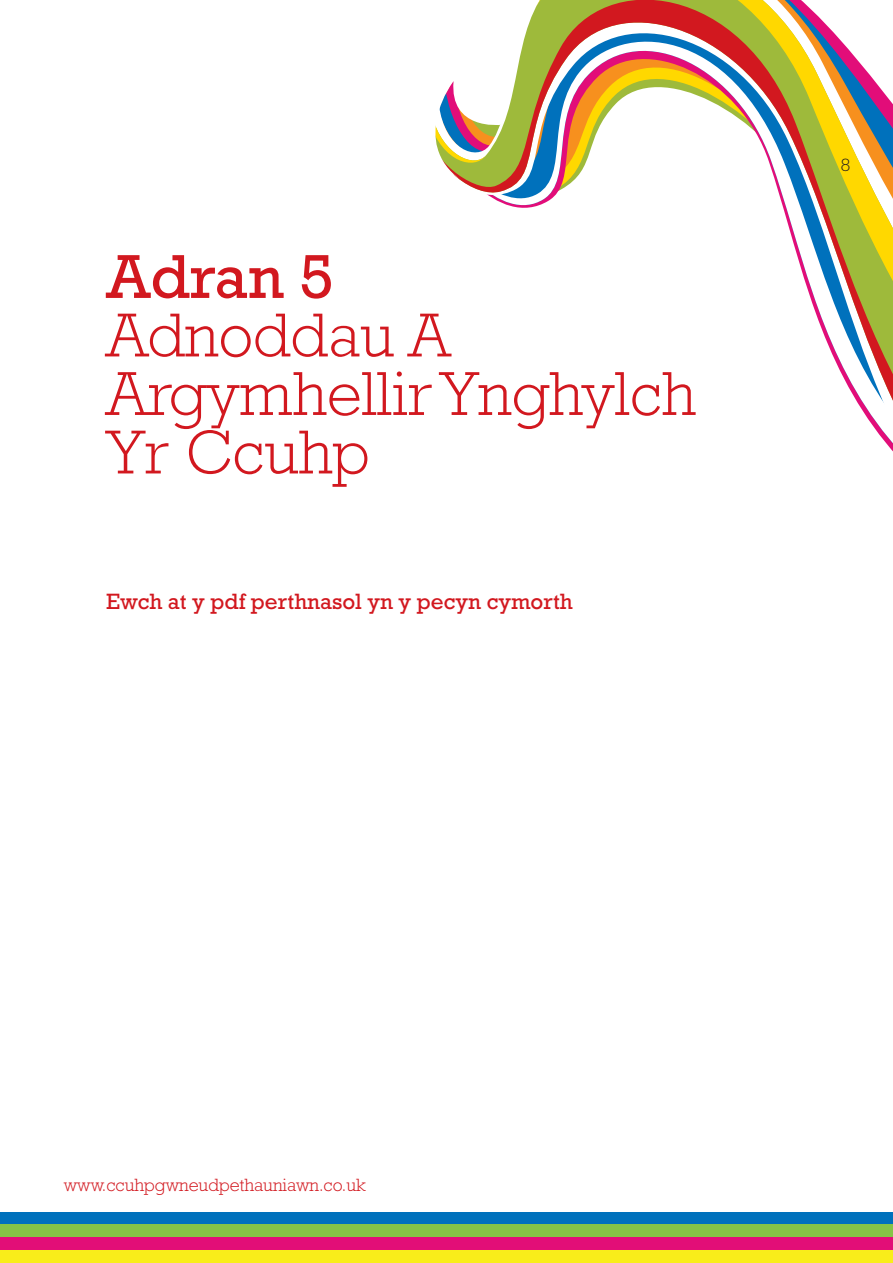
<style>
.page{position:relative;width:893px;height:1263px;background:#fff}
.page>*{position:absolute;margin:0;border:0;box-sizing:border-box;transform-origin:0 0}
.t1{font:300 63px/58.5px "Rockwell";color:#d2181f}
.t2{font:63px "Rockwell";color:#d2181f}
.t3{font:22.5px "Rockwell";color:#d2181f}
.t4{font:300 18px "Rockwell";color:#d2181f}
.t5{font:300 18px "Rockwell";color:#231f20}
</style>
<div class="page">
<svg style="left:474px;top:0;width:419px;height:452px"></svg>
<svg style="left:435px;top:29px;width:65px;height:159px"></svg>
<div style="left:0;top:1212px;width:893px;height:12px;background:#0071bc"></div>
<div style="left:0;top:1224px;width:893px;height:13px;background:#85c446"></div>
<div style="left:0;top:1237px;width:893px;height:13px;background:#e20e77"></div>
<div style="left:0;top:1250px;width:893px;height:13px;background:#f9ed1a"></div>
<p class="t2" style="left:106px;top:255px;width:229px">Adran 5</p>
<p class="t1" style="left:106px;top:312px;width:591px">Adnoddau A<br>Argymhellir Ynghylch<br>Yr Ccuhp</p>
<p class="t3" style="left:106px;top:593px;width:468px">Ewch at y pdf perthnasol yn y pecyn cymorth</p>
<p class="t5" style="left:841px;top:159px;width:11px">8</p>
<p class="t4" style="left:64px;top:1179px;width:303px">www.ccuhpgwneudpethauniawn.co.uk</p>
</div>
